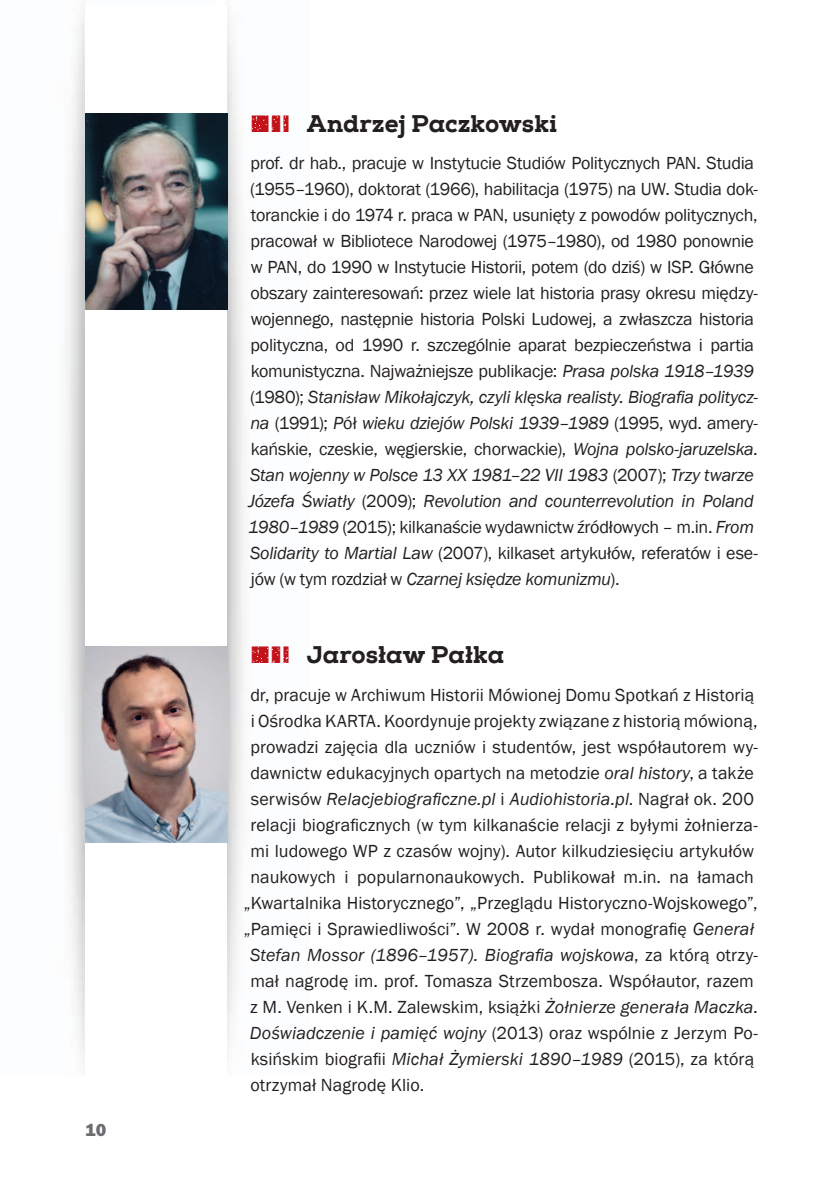
<style>
.page{position:relative;width:840px;height:1191px;background:#fff}
.page>*{position:absolute;margin:0;border:0;box-sizing:border-box;transform-origin:0 0}
.t1{font:800 24px "Nexa Slab";color:#231f20}
.t2{font:18px/26px "Franklin Gothic";letter-spacing:-.005em;color:#231f20}
.t3{font:italic 18px "Franklin Gothic";letter-spacing:.005em;color:#231f20}
.t4{font:18px "Franklin Got Itc TCE Heav";color:#6c6d70}
.s1{color:#c2121a}
.s2{font-style:italic}
.s3{font-style:normal}
</style>
<div class="page">
<img style="left:65px;top:6px;width:179px;height:1060px">
<div style="left:85px;top:6px;width:142px;height:1071px;background:#fff"></div>
<img style="left:85px;top:113px;width:142px;height:196px">
<img style="left:85px;top:646px;width:142px;height:196px">
<p class="t4" style="left:85px;top:1119px;width:23px">10</p>
<h1 class="t1" style="left:251px;top:108px;width:307px"><span class="s1">■❚❙</span> Andrzej Paczkowski</h1>
<p class="t2" style="left:248px;top:150px;width:511px">prof. dr hab., pracuje w Instytucie Studiów Politycznych PAN. Studia (1955–1960), doktorat (1966), habilitacja (1975) na UW. Studia dok&shy;toranckie i do 1974 r. praca w PAN, usunięty z powodów politycznych, pracował w Bibliotece Narodowej (1975–1980), od 1980 ponownie w PAN, do 1990 w Instytucie Historii, potem (do dziś) w ISP. Główne obszary zainteresowań: przez wiele lat historia prasy okresu między&shy;wojennego, następnie historia Polski Ludowej, a zwłaszcza historia polityczna, od 1990 r. szczególnie aparat bezpieczeństwa i partia komunistyczna. Najważniejsze publikacje: <span class="s2">Prasa polska 1918–1939 </span>(1980); <span class="s2">Stanisław Mikołajczyk, czyli klęska realisty. Biografia politycz&shy;na</span> (1991); <span class="s2">P</span>ół <span class="s2">wieku dziejów Polski 1939–1989</span> (1995, wyd. amery&shy;kańskie, czeskie, węgierskie, chorwackie), <span class="s2">Wojna polsko-jaruzelska.<br>Stan wojenny w Polsce 13 XX 1981–22 VII 1983</span> (2007); <span class="s2">Trzy twarze Józefa Światły</span> (2009); <span class="s2">Revolution and counterrevolution in Poland 1980–1989</span> (2015); kilkanaście wydawnictw źródłowych – m.in. <span class="s2">From Solidarity to Martial Law</span> (2007), kilkaset artykułów, referatów i ese&shy;jów (w tym rozdział w <span class="s2">Czarnej księdze komunizmu</span>).</p>
<h1 class="t1" style="left:251px;top:640px;width:254px"><span class="s1">■❚❙</span> Jarosław Pałka</h1>
<p class="t2" style="left:250px;top:682px;width:505px">dr, pracuje w Archiwum Historii Mówionej Domu Spotkań z Historią</p>
<p class="t2" style="left:251px;top:708px;width:508px">i Ośrodka KARTA. Koordynuje projekty związane z historią mówioną,</p>
<p class="t2" style="left:250px;top:734px;width:509px">prowadzi zajęcia dla uczniów i studentów, jest współautorem wy-</p>
<p class="t2" style="left:250px;top:760px;width:505px">dawnictw edukacyjnych opartych na metodzie <span class="s2">oral history</span>, a także</p>
<p class="t3" style="left:251px;top:787px;width:504px"><span class="s3">serwisów</span> Relacjebiograficzne.pl <span class="s3">i</span> Audiohistoria.pl<span class="s3">. Nagrał ok. 200</span></p>
<p class="t2" style="left:250px;top:812px;width:509px">relacji biograficznych (w tym kilkanaście relacji z byłymi żołnierza-</p>
<p class="t2" style="left:250px;top:838px;width:505px">mi ludowego WP z czasów wojny). Autor kilkudziesięciu artykułów</p>
<p class="t2" style="left:250px;top:864px;width:504px">naukowych i popularnonaukowych. Publikował m.in. na łamach</p>
<p class="t2" style="left:243px;top:890px;width:515px">„Kwartalnika Historycznego”, „Przeglądu Historyczno-Wojskowego”,</p>
<p class="t2" style="left:243px;top:916px;width:512px">„Pamięci i Sprawiedliwości”. W 2008 r. wydał monografię <span class="s2">Generał</span></p>
<p class="t3" style="left:250px;top:943px;width:509px">Stefan Mossor (1896–1957). Biografia wojskowa<span class="s3">, za którą otrzy-</span></p>
<p class="t2" style="left:250px;top:968px;width:504px">mał nagrodę im. prof. Tomasza Strzembosza. Współautor, razem</p>
<p class="t2" style="left:250px;top:994px;width:509px">z M. Venken i K.M. Zalewskim, książki <span class="s2">Żołnierze generała Maczka.</span></p>
<p class="t2" style="left:250px;top:1020px;width:509px"><span class="s2">Doświadczenie i pamięć wojny</span> (2013) oraz wspólnie z Jerzym Po-</p>
<p class="t2" style="left:250px;top:1046px;width:505px">ksińskim biografii <span class="s2">Michał Żymierski 1890–1989</span> (2015), za którą</p>
<p class="t2" style="left:250px;top:1072px;width:175px">otrzymał Nagrodę Klio.</p>
</div>
